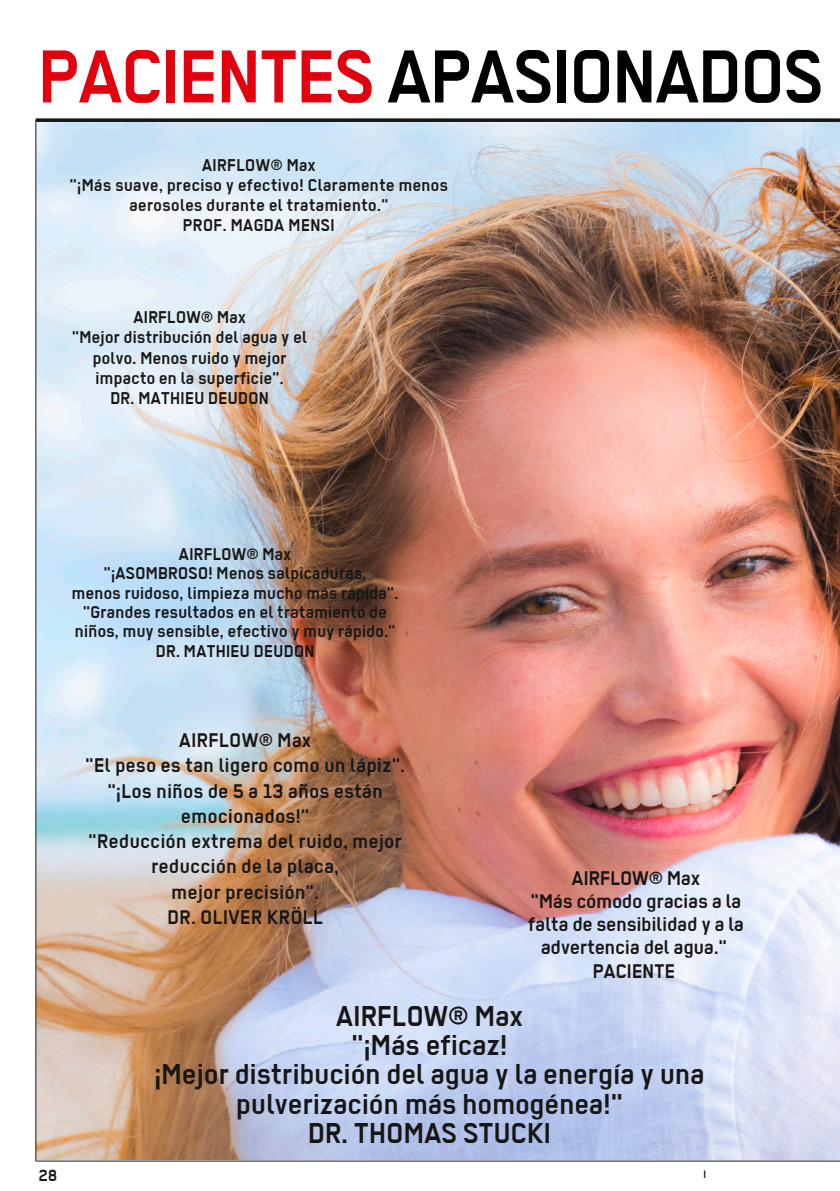
<style>
.page{position:relative;width:840px;height:1191px;background:#fff}
.page>*{position:absolute;margin:0;border:0;box-sizing:border-box;transform-origin:0 0}
._04_ZTitel_TB_35pt_4{font:700 84px "Transbold Neue Euro";letter-spacing:-.005em;color:#000}
._04_ZTitel_TB_24pt_2{font:700 32px/29.2px "Transbold Neue Euro";letter-spacing:.01em;color:#171615;text-align:center}
._04_ZTitel_TB_24pt_2-2{font:700 22px/25.2px "Transbold Neue Euro";letter-spacing:.03em;color:#171615;text-align:center}
._04_ZTitel_TB_24pt_2-3{font:700 22px/23.2px "Transbold Neue Euro";letter-spacing:.01em;color:#171615;text-align:center}
._04_ZTitel_TB_24pt_2-4{font:700 19px/20.2px "Transbold Neue Euro";letter-spacing:.02em;color:#171615;text-align:center}
._07_KapitelS_TB_8pt{font:700 18px "Transbold Neue Euro";color:#171615}
._07_KapitelS_TB_8pt-2{font:700 12px "Transbold Neue Euro";color:#171615}
.s1{color:#e3000e}
.s2{font-style:inherit}
</style>
<div class="page">
<img style="left:36px;top:122px;width:803px;height:1037px">
<svg style="left:36px;top:118px;width:803px;height:4px;background:#2f2f2e"></svg>
<hr style="left:35px;top:120px;width:1px;height:1041px;background:#171615">
<hr style="left:36px;top:1160px;width:803px;height:1px;background:#171615">
<p class="_04_ZTitel_TB_35pt_4" style="left:38px;top:31px;width:786px"><span class="s1">PACIENTES</span> APASIONADOS</p>
<p class="_04_ZTitel_TB_24pt_2-4" style="left:70px;top:155px;width:379px">AIRFLOW® Max<br>"¡Más suave, preciso y efectivo! Claramente menos aerosoles durante el tratamiento."<br>PROF. MAGDA MENSI</p>
<p class="_04_ZTitel_TB_24pt_2-4" style="left:72px;top:307px;width:236px">AIRFLOW® Max<br>"Mejor distribución del agua y el polvo. Menos ruido y mejor impacto en la superficie".<br>DR. MATHIEU DEUDON</p>
<p class="_04_ZTitel_TB_24pt_2-4" style="left:72px;top:544px;width:328px;line-height:19.4px">AIRFLOW® Max<br>"¡ASOMBROSO! Menos salpicaduras,<br>menos ruidoso, limpieza mucho más rápida". "Grandes resultados en el tratamiento de niños, muy sensible, efectivo y muy rápido."<br>DR. MATHIEU DEUDON</p>
<p class="_04_ZTitel_TB_24pt_2-2" style="left:85px;top:728px;width:321px">AIRFLOW® Max<br>"El peso es tan <span class="s2">ligero</span> como un lápiz". "¡Los niños de 5 a 13 años están emocionados!"<br>"Reducción extrema del ruido, mejor reducción de la placa,<br>mejor precisión".<br>DR. OLIVER KRÖLL</p>
<p class="_04_ZTitel_TB_24pt_2-3" style="left:528px;top:866px;width:217px">AIRFLOW® Max<br>"Más c<span class="s2">ómodo</span> gracias a la falta de sensibilidad y a la advertencia del agua."<br>PACIENTE</p>
<p class="_07_KapitelS_TB_8pt" style="left:39px;top:1165px;width:20px">28</p>
<p class="_04_ZTitel_TB_24pt_2" style="left:154px;top:1001px;width:551px">AIRFLOW® Max<br>"¡Más eficaz!<br>¡Mejor distribución del agua y la energía y una pulverización más homogénea!"<br>DR. THOMAS STUCKI</p>
<p class="_07_KapitelS_TB_8pt-2" style="left:703px;top:1167px;width:4px">I</p>
</div>
